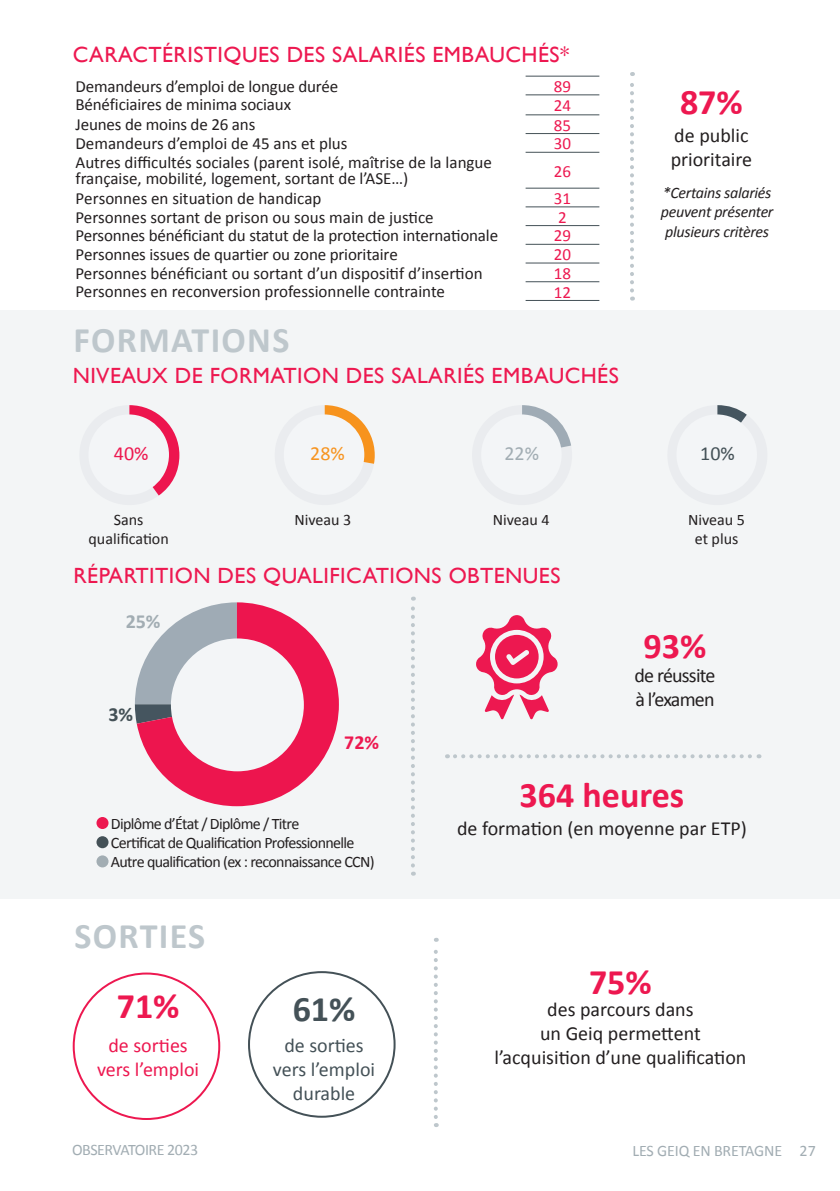
<style>
.page{position:relative;width:840px;height:1191px;background:#fff}
.page>*{position:absolute;margin:0;border:0;box-sizing:border-box;transform-origin:0 0}
.t1{font:700 36px "Calibri";color:#ed1850}
.t2{font:700 36px "Calibri";letter-spacing:.035em;color:#bec7cc}
.t3{font:700 36px "Calibri";color:#445157}
.t4{font:22px "Gill Sans";letter-spacing:.02em;color:#ed1850}
.t5{font:20px/24px "Calibri";color:#231f20;text-align:center}
.t6{font:20px/24px "Calibri";color:#445157;text-align:center}
.t7{font:20px/24px "Calibri";color:#ed1850;text-align:center}
.t8{font:20px/24px "Calibri";letter-spacing:-.04em;color:#231f20}
.t9{font:700 20px "Calibri";color:#ed1850}
.t10{font:700 20px "Calibri";color:#a2adb3}
.t11{font:20px "Calibri";color:#f79420}
.t12{font:20px "Calibri";color:#a2adb3}
.t13{font:700 20px "Calibri";color:#445157}
.t14{font:17px/16px "Calibri";color:#231f20}
.t15{font:17px "Calibri";color:#ed1850}
.t16{font:16px/19.2px "Calibri";letter-spacing:-.04em;color:#231f20}
.t17{font:italic 16px/19.2px "Calibri";letter-spacing:-.02em;color:#231f20}
.t18{font:16px/19.2px "Calibri";color:#231f20;text-align:center}
.t19{font:16px "Calibri";letter-spacing:-.01em;color:#a2adb3}
.t20{font:16px "Calibri";letter-spacing:-.03em;color:#a2adb3}
</style>
<div class="page">
<div style="left:0;top:310px;width:839px;height:589px;background:#f3f5f6"></div>
<svg style="left:129px;top:405px;width:50px;height:91px"></svg>
<div style="left:88px;top:414px;width:81px;height:81px;background:#f3f5f7;border-radius:50%"></div>
<svg style="left:717px;top:405px;width:30px;height:18px"></svg>
<div style="left:676px;top:414px;width:80px;height:81px;background:#f3f5f7;border-radius:50%"></div>
<svg style="left:522px;top:405px;width:49px;height:43px"></svg>
<svg style="left:324px;top:405px;width:50px;height:59px"></svg>
<div style="left:283px;top:414px;width:81px;height:81px;background:#f3f5f7;border-radius:50%"></div>
<div style="left:481px;top:414px;width:80px;height:81px;background:#f3f5f7;border-radius:50%"></div>
<svg style="left:434px;top:937px;width:3px;height:180px"></svg>
<svg style="left:137px;top:602px;width:202px;height:204px"></svg>
<div style="left:171px;top:638px;width:133px;height:133px;background:#f3f5f7;border-radius:50%"></div>
<div style="left:96px;top:817px;width:12px;height:12px;background:#ed1850;border-radius:50%"></div>
<div style="left:96px;top:836px;width:12px;height:12px;background:#445157;border-radius:50%"></div>
<div style="left:96px;top:855px;width:12px;height:12px;background:#a2adb3;border-radius:50%"></div>
<svg style="left:476px;top:615px;width:81px;height:104px"></svg>
<svg style="left:411px;top:596px;width:3px;height:269px"></svg>
<svg style="left:454px;top:754px;width:305px;height:4px"></svg>
<svg style="left:630px;top:72px;width:3px;height:218px"></svg>
<hr style="left:525px;top:76px;width:74px;height:1px;background:#445157">
<hr style="left:525px;top:94px;width:74px;height:1px;background:#445157">
<hr style="left:525px;top:114px;width:74px;height:1px;background:#445157">
<hr style="left:525px;top:133px;width:74px;height:1px;background:#445157">
<hr style="left:525px;top:152px;width:74px;height:1px;background:#445157">
<hr style="left:525px;top:188px;width:74px;height:1px;background:#445157">
<hr style="left:525px;top:206px;width:74px;height:1px;background:#445157">
<hr style="left:525px;top:225px;width:74px;height:1px;background:#445157">
<hr style="left:525px;top:244px;width:74px;height:1px;background:#445157">
<hr style="left:525px;top:262px;width:74px;height:1px;background:#445157">
<hr style="left:525px;top:281px;width:74px;height:1px;background:#445157">
<hr style="left:525px;top:300px;width:74px;height:1px;background:#445157">
<p class="t4" style="left:73px;top:42px;width:497px">CARACTÉRISTIQUES DES SALARIÉS EMBAUCHÉS*</p>
<p class="t14" style="left:75px;top:77px;width:264px">Demandeurs d’emploi de longue durée</p>
<p class="t15" style="left:553px;top:76px;width:19px">89</p>
<p class="t14" style="left:75px;top:96px;width:217px">Bénéficiaires de minima sociaux</p>
<p class="t15" style="left:553px;top:95px;width:19px">24</p>
<p class="t14" style="left:75px;top:116px;width:181px">Jeunes de moins de 26 ans</p>
<p class="t15" style="left:553px;top:114px;width:19px">85</p>
<p class="t14" style="left:75px;top:135px;width:273px">Demandeurs d’emploi de 45 ans et plus</p>
<p class="t15" style="left:553px;top:133px;width:19px">30</p>
<p class="t14" style="left:75px;top:153px;width:418px">Autres difficultés sociales (parent isolé, maîtrise de la langue française, mobilité, logement, sortant de l’ASE…)</p>
<p class="t15" style="left:553px;top:160px;width:19px">26</p>
<p class="t14" style="left:75px;top:189px;width:247px">Personnes en situation de handicap</p>
<p class="t15" style="left:553px;top:188px;width:19px">31</p>
<p class="t14" style="left:75px;top:208px;width:359px">Personnes sortant de prison ou sous main de justice</p>
<p class="t15" style="left:558px;top:206px;width:10px">2</p>
<p class="t14" style="left:75px;top:227px;width:424px">Personnes bénéficiant du statut de la protection internationale</p>
<p class="t15" style="left:553px;top:225px;width:19px">29</p>
<p class="t14" style="left:75px;top:245px;width:323px">Personnes issues de quartier ou zone prioritaire</p>
<p class="t15" style="left:553px;top:244px;width:19px">20</p>
<p class="t14" style="left:75px;top:264px;width:408px">Personnes bénéficiant ou sortant d’un dispositif d’insertion</p>
<p class="t15" style="left:553px;top:263px;width:19px">18</p>
<p class="t14" style="left:75px;top:283px;width:371px">Personnes en reconversion professionnelle contrainte</p>
<p class="t15" style="left:553px;top:281px;width:19px">12</p>
<h1 class="t2" style="left:73px;top:314px;width:217px">FORMATIONS</h1>
<p class="t4" style="left:73px;top:362px;width:547px">NIVEAUX DE FORMATION DES SALARIÉS EMBAUCHÉS</p>
<h1 class="t1" style="left:679px;top:77px;width:64px">87%</h1>
<p class="t5" style="left:670px;top:122px;width:83px;text-align:left">de public prioritaire</p>
<p class="t17" style="left:660px;top:182px;width:114px">*Certains salariés peuvent présenter plusieurs critères</p>
<p class="t7" style="left:114px;top:440px;width:36px">40%</p>
<p class="t11" style="left:310px;top:440px;width:36px">28%</p>
<p class="t12" style="left:504px;top:440px;width:36px">22%</p>
<p class="t6" style="left:700px;top:440px;width:36px">10%</p>
<p class="t18" style="left:88px;top:509px;width:82px">Sans qualification</p>
<p class="t16" style="left:294px;top:509px;width:58px">Niveau 3</p>
<p class="t16" style="left:492px;top:509px;width:58px">Niveau 4</p>
<p class="t18" style="left:687px;top:509px;width:58px">Niveau 5 et plus</p>
<p class="t4" style="left:73px;top:563px;width:488px">RÉPARTITION DES QUALIFICATIONS OBTENUES</p>
<p class="t10" style="left:126px;top:607px;width:36px">25%</p>
<p class="t13" style="left:108px;top:700px;width:26px">3%</p>
<p class="t9" style="left:344px;top:728px;width:36px">72%</p>
<p class="t16" style="left:111px;top:813px;width:265px">Diplôme d’État / Diplôme / Titre<br>Certificat de Qualification Professionnelle<br>Autre qualification (ex : reconnaissance CCN)</p>
<h1 class="t2" style="left:74px;top:910px;width:132px">SORTIES</h1>
<h1 class="t1" style="left:117px;top:980px;width:64px">71%</h1>
<h1 class="t3" style="left:292px;top:983px;width:64px">61%</h1>
<p class="t7" style="left:97px;top:1032px;width:104px">de sorties vers l’emploi</p>
<p class="t6" style="left:273px;top:1032px;width:104px">de sorties vers l’emploi durable</p>
<h1 class="t1" style="left:643px;top:620px;width:64px">93%</h1>
<p class="t8" style="left:634px;top:662px;width:82px">de réussite à l’examen</p>
<h1 class="t1" style="left:519px;top:769px;width:166px">364 heures</h1>
<p class="t5" style="left:457px;top:815px;width:291px">de formation (en moyenne par ETP)</p>
<h1 class="t1" style="left:588px;top:956px;width:64px">75%</h1>
<p class="t5" style="left:494px;top:996px;width:253px">des parcours dans<br>un Geiq permettent l’acquisition d’une qualification</p>
<p class="t20" style="left:72px;top:1140px;width:128px">OBSERVATOIRE 2023</p>
<p class="t19" style="left:632px;top:1140px;width:185px">LES GEIQ EN BRETAGNE 27</p>
</div>
